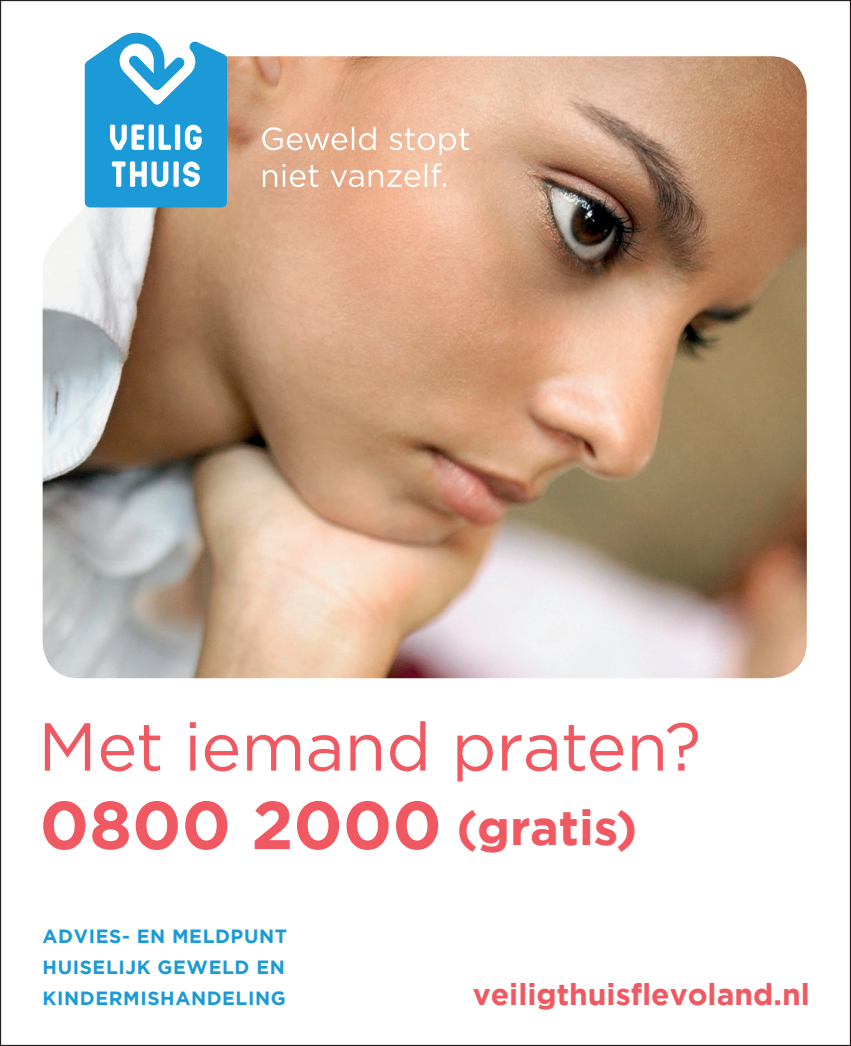
<style>
.page{position:relative;width:851px;height:1046px;background:#fff}
.page>*{position:absolute;margin:0;border:0;box-sizing:border-box;transform-origin:0 0}
.t1{font:67.8px/78.6px "Gotham";letter-spacing:-.005em;color:#f05961}
.t2{font:700 30px "Gotham";color:#f05961}
.t3{font:700 19.2px/31.2px "Gotham";letter-spacing:.03em;color:#1b9ad7;text-align:justify}
.s1{font-weight:700}
.s2{font-weight:700;font-size:48.9px}
</style>
<div class="page">
<img style="left:43px;top:56px;width:763px;height:622px">
<svg style="left:85px;top:33px;width:142px;height:174px"></svg>
<svg style="left:263px;top:163px;width:183px;height:24px"></svg>
<svg style="left:262px;top:127px;width:207px;height:28px;background:#eec3aa"></svg>
<h1 class="t1" style="left:38px;top:706px;width:664px">Met iemand praten?<br><span class="s1">0800 2000</span> <span class="s2">(gratis)</span></h1>
<p class="t3" style="left:43px;top:920px;width:246px">ADVIES- EN MELDPUNT HUISELIJK GEWELD EN KINDERMISHANDELING</p>
<h2 class="t2" style="left:473px;top:977px;width:338px">veiligthuisflevoland.nl</h2>
</div>
